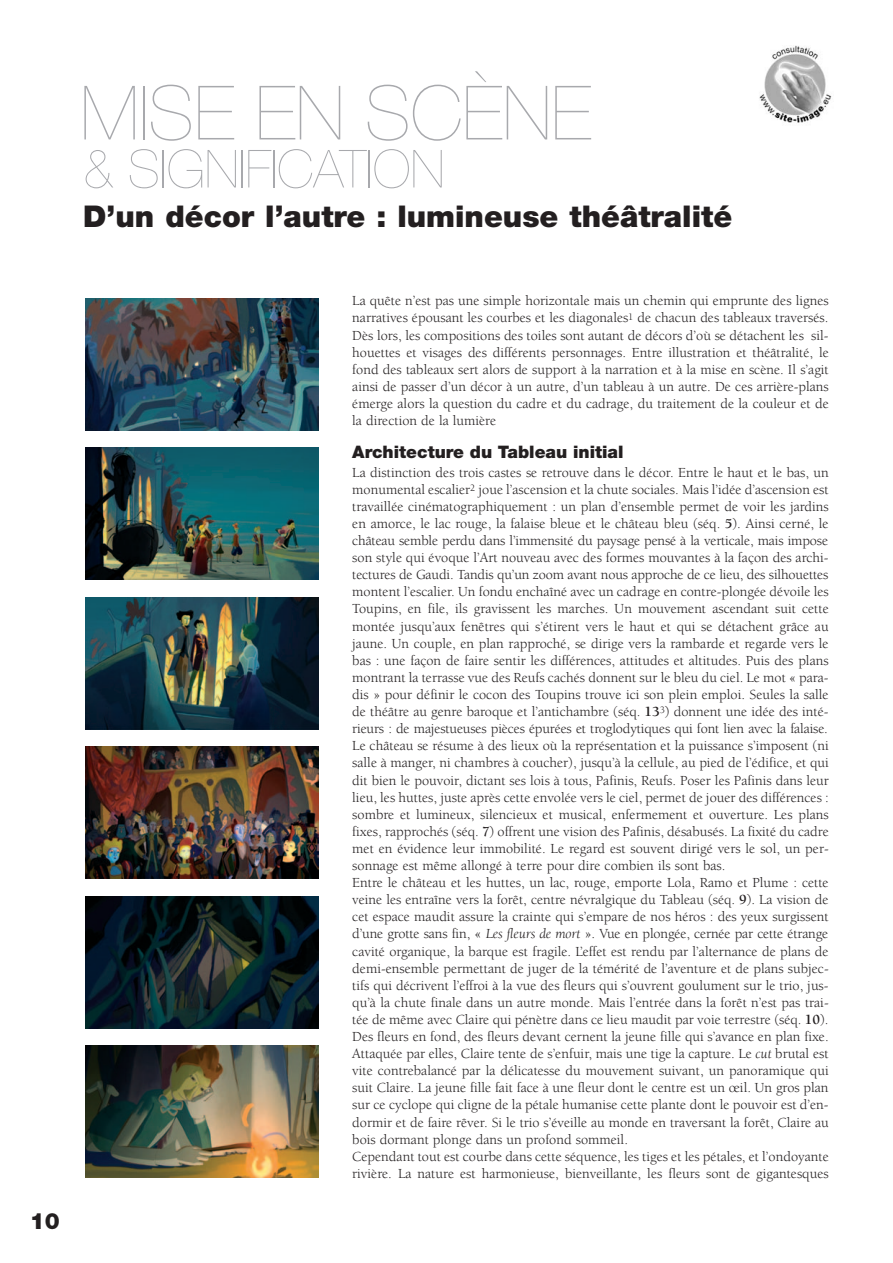
<style>
.page{position:relative;width:893px;height:1263px;background:#fff}
.page>*{position:absolute;margin:0;border:0;box-sizing:border-box;transform-origin:0 0}
.t1{font:200 75px "Helvetica Neue";color:#a8a9ad}
.t2{font:200 52.5px "Helvetica Neue";color:#a8a9ad}
.t3{font:900 30px "Helvetica Neue";color:#231f20}
.t4{font:900 22.5px "Helvetica Neue";color:#231f20}
.t5{font:900 17.25px "Helvetica Neue";color:#231f20}
.t6{font:14.25px/17.1px "Berkeley";color:#231f20;text-align:justify}
.s1{font-weight:700}
.s2{font-style:italic}
</style>
<div class="page">
<img style="left:85px;top:298px;width:234px;height:132px">
<img style="left:85px;top:448px;width:234px;height:132px">
<img style="left:85px;top:597px;width:234px;height:132px">
<img style="left:85px;top:747px;width:234px;height:132px">
<img style="left:85px;top:896px;width:234px;height:132px">
<img style="left:85px;top:1046px;width:234px;height:132px">
<img style="left:759px;top:45px;width:73px;height:78px">
<h1 class="t1" style="left:80px;top:86px;width:513px">MISE EN SCÈNE</h1>
<h2 class="t2" style="left:83px;top:150px;width:363px">&amp; SIGNIFICATION</h2>
<h3 class="t3" style="left:83px;top:205px;width:650px">D’un décor l’autre : lumineuse théâtralité</h3>
<h3 class="t4" style="left:30px;top:1212px;width:32px">10</h3>
<p class="t6" style="left:352px;top:293px;width:478px">La quête n’est pas une simple horizontale mais un chemin qui emprunte des lignes narratives épousant les courbes et les diagonales<sup>1</sup> de chacun des tableaux traversés.<br>Dès lors, les compositions des toiles sont autant de décors d’où se détachent les sil&shy;houettes et visages des différents personnages. Entre illustration et théâtralité, le fond des tableaux sert alors de support à la narration et à la mise en scène. Il s’agit ainsi de passer d’un décor à un autre, d’un tableau à un autre. De ces arrière-plans émerge alors la question du cadre et du cadrage, du traitement de la couleur et de la direction de la lumière</p>
<p class="t5" style="left:352px;top:446px;width:273px">Architecture du Tableau initial</p>
<p class="t6" style="left:352px;top:465px;width:478px;text-align:left">La distinction des trois castes se retrouve dans le décor. Entre le haut et le bas, un monumental escalier<sup>2</sup> joue l’ascension et la chute sociales. Mais l’idée d’ascension est travaillée cinématographiquement : un plan d’ensemble permet de voir les jardins en amorce, le lac rouge, la falaise bleue et le château bleu (séq. <span class="s1">5</span>). Ainsi cerné, le château semble perdu dans l’immensité du paysage pensé à la verticale, mais impose son style qui évoque l’Art nouveau avec des formes mouvantes à la façon des archi&shy;tectures de Gaudi. Tandis qu’un zoom avant nous approche de ce lieu, des silhouettes montent l’escalier. Un fondu enchaîné avec un cadrage en contre-plongée dévoile les Toupins, en file, ils gravissent les marches. Un mouvement ascendant suit cette montée jusqu’aux fenêtres qui s’étirent vers le haut et qui se détachent grâce au jaune. Un couple, en plan rapproché, se dirige vers la rambarde et regarde vers le bas : une façon de faire sentir les différences, attitudes et altitudes. Puis des plans montrant la terrasse vue des Reufs cachés donnent sur le bleu du ciel. Le mot « para&shy;dis » pour définir le cocon des Toupins trouve ici son plein emploi. Seules la salle de théâtre au genre baroque et l’antichambre (séq. <span class="s1">13</span><sup>3</sup>) donnent une idée des inté&shy;rieurs : de majestueuses pièces épurées et troglodytiques qui font lien avec la falaise.<br>Le château se résume à des lieux où la représentation et la puissance s’imposent (ni salle à manger, ni chambres à coucher), jusqu’à la cellule, au pied de l’édifice, et qui dit bien le pouvoir, dictant ses lois à tous, Pafinis, Reufs. Poser les Pafinis dans leur lieu, les huttes, juste après cette envolée vers le ciel, permet de jouer des différences : sombre et lumineux, silencieux et musical, enfermement et ouverture. Les plans fixes, rapprochés (séq. <span class="s1">7</span>) offrent une vision des Pafinis, désabusés. La fixité du cadre met en évidence leur immobilité. Le regard est souvent dirigé vers le sol, un per&shy;sonnage est même allongé à terre pour dire combien ils sont bas.<br>Entre le château et les huttes, un lac, rouge, emporte Lola, Ramo et Plume : cette veine les entraîne vers la forêt, centre névralgique du Tableau (séq. <span class="s1">9</span>). La vision de cet espace maudit assure la crainte qui s’empare de nos héros : des yeux surgissent d’une grotte sans fin, « <span class="s2">Les fleurs de mort</span> ». Vue en plongée, cernée par cette étrange cavité organique, la barque est fragile. L’effet est rendu par l’alternance de plans de demi-ensemble permettant de juger de la témérité de l’aventure et de plans subjec&shy;tifs qui décrivent l’effroi à la vue des fleurs qui s’ouvrent goulument sur le trio, jus&shy;qu’à la chute finale dans un autre monde. Mais l’entrée dans la forêt n’est pas trai&shy;tée de même avec Claire qui pénètre dans ce lieu maudit par voie terrestre (séq. <span class="s1">10</span>).<br>Des fleurs en fond, des fleurs devant cernent la jeune fille qui s’avance en plan fixe.<br>Attaquée par elles, Claire tente de s’enfuir, mais une tige la capture. Le <span class="s2">cut</span> brutal est vite contrebalancé par la délicatesse du mouvement suivant, un panoramique qui suit Claire. La jeune fille fait face à une fleur dont le centre est un œil. Un gros plan sur ce cyclope qui cligne de la pétale humanise cette plante dont le pouvoir est d’en&shy;dormir et de faire rêver. Si le trio s’éveille au monde en traversant la forêt, Claire au bois dormant plonge dans un profond sommeil.<br>Cependant tout est courbe dans cette séquence, les tiges et les pétales, et l’ondoyante rivière. La nature est harmonieuse, bienveillante, les fleurs sont de gigantesques</p>
</div>
